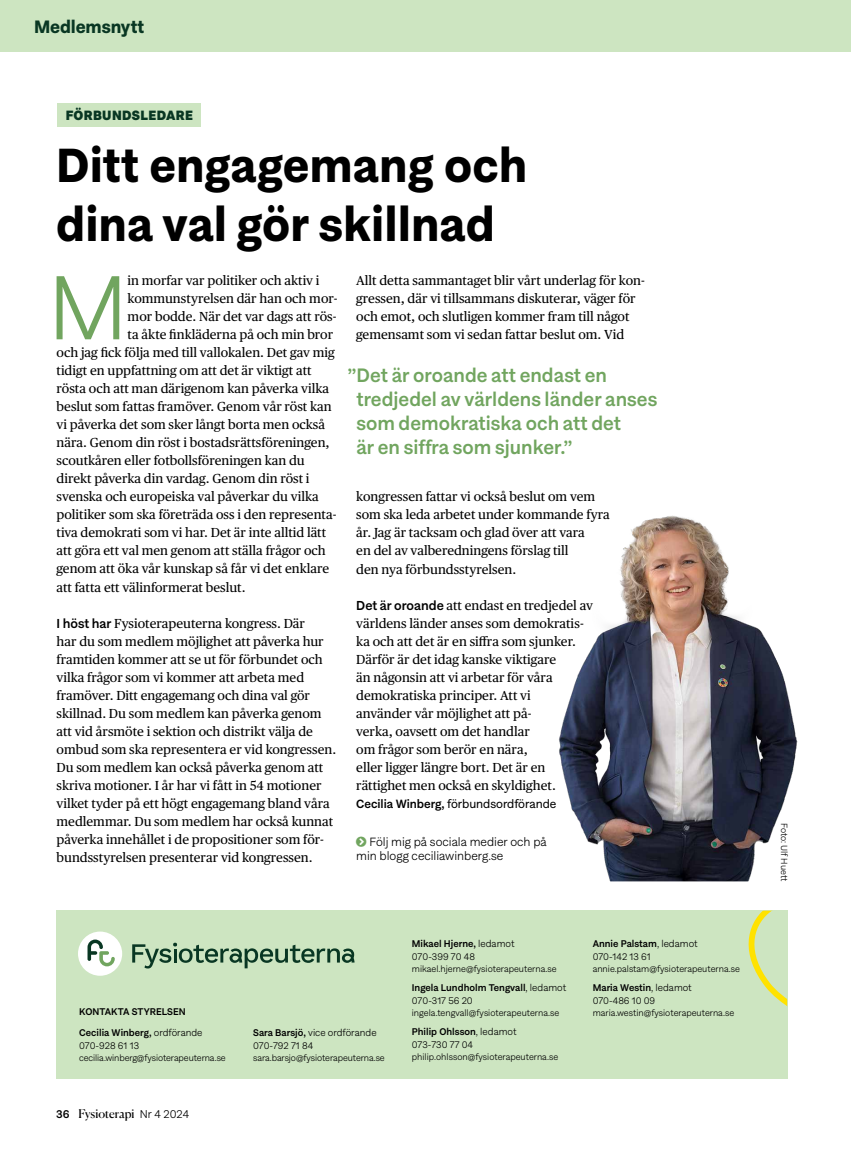
<style>
.page{position:relative;width:851px;height:1149px;background:#fff}
.page>*{position:absolute;margin:0;border:0;box-sizing:border-box;transform-origin:0 0}
.t1{font:300 90.9px "Solanel";color:#71a55f}
.t2{font:700 48px/58.5px "Solanel";color:#000}
.t3{font:500 19.5px/24px "Solanel";color:#71a55f}
.t4{font:700 18px "Solanel";letter-spacing:-.005em;color:#093723}
.t5{font:900 13.5px "Solanel";letter-spacing:.025em;color:#093723}
.t6{font:13.05px/18px "Publico Text";color:#000}
.t7{font:300 12px/14.4px "Solanel";color:#000}
.t8{font:12px "Solanel";letter-spacing:-.005em;color:#000}
.t9{font:12px "Canela";color:#000}
.t10{font:300 9.75px/12.8px "Solanel";color:#000}
.t11{font:500 9.75px/12.8px "Solanel";color:#000}
.t12{font:300 9px "Solanel";color:#000}
.s1{font-family:"Solanel";font-weight:500}
.s2{font-weight:500}
.s3{font-family:"Solanel";font-weight:500;font-size:11.4px}
.s4{font-family:"Solanel";font-weight:300;font-size:11.4px}
.s5{font-weight:300}
</style>
<div class="page">
<div style="left:0;top:0;width:850px;height:51px;background:#cde5c1"></div>
<div style="left:56px;top:910px;width:731px;height:168px;background:#cde5c1"></div>
<svg style="left:748px;top:910px;width:39px;height:96px"></svg>
<div style="left:57px;top:104px;width:144px;height:23px;background:#cde5c1"></div>
<div style="left:78px;top:931px;width:44px;height:44px;background:#fff;border-radius:50%"></div>
<svg style="left:87px;top:939px;width:28px;height:27px"></svg>
<svg style="left:132px;top:942px;width:222px;height:26px"></svg>
<img style="left:559px;top:515px;width:239px;height:366px">
<h3 class="t4" style="left:34px;top:15px;width:112px">Medlemsnytt</h3>
<p class="t5" style="left:66px;top:106px;width:129px">FÖRBUNDSLEDARE</p>
<h2 class="t2" style="left:56px;top:135px;width:473px">Ditt engagemang och dina val gör skillnad</h2>
<h1 class="t1" style="left:48px;top:247px;width:81px">M</h1>
<p class="t6" style="left:128px;top:271px;width:193px">in morfar var politiker och aktiv i</p>
<p class="t6" style="left:128px;top:289px;width:211px">kommunstyrelsen där han och mor-</p>
<p class="t6" style="left:128px;top:307px;width:210px">mor bodde. När det var dags att rös-</p>
<p class="t6" style="left:128px;top:325px;width:207px">ta åkte finkläderna på och min bror</p>
<p class="t6" style="left:57px;top:343px;width:279px">och jag fick följa med till vallokalen. Det gav mig</p>
<p class="t6" style="left:57px;top:361px;width:256px">tidigt en uppfattning om att det är viktigt att</p>
<p class="t6" style="left:57px;top:379px;width:274px">rösta och att man därigenom kan påverka vilka</p>
<p class="t6" style="left:57px;top:397px;width:277px">beslut som fattas framöver. Genom vår röst kan</p>
<p class="t6" style="left:57px;top:415px;width:270px">vi påverka det som sker långt borta men också</p>
<p class="t6" style="left:57px;top:433px;width:274px">nära. Genom din röst i bostadsrättsföreningen,</p>
<p class="t6" style="left:57px;top:451px;width:250px">scoutkåren eller fotbollsföreningen kan du</p>
<p class="t6" style="left:57px;top:469px;width:254px">direkt påverka din vardag. Genom din röst i</p>
<p class="t6" style="left:57px;top:487px;width:263px">svenska och europeiska val påverkar du vilka</p>
<p class="t6" style="left:57px;top:505px;width:281px">politiker som ska företräda oss i den representa-</p>
<p class="t6" style="left:57px;top:523px;width:271px">tiva demokrati som vi har. Det är inte alltid lätt</p>
<p class="t6" style="left:57px;top:541px;width:271px">att göra ett val men genom att ställa frågor och</p>
<p class="t6" style="left:57px;top:559px;width:274px">genom att öka vår kunskap så får vi det enklare</p>
<p class="t6" style="left:57px;top:577px;width:190px">att fatta ett välinformerat beslut.</p>
<p class="t6" style="left:57px;top:613px;width:281px"><span class="s1">I höst har</span> Fysioterapeuterna kongress. Där<br>har du som medlem möjlighet att påverka hur framtiden kommer att se ut för förbundet och vilka frågor som vi kommer att arbeta med framöver. Ditt engagemang och dina val gör skillnad. Du som medlem kan påverka genom att vid årsmöte i sektion och distrikt välja de ombud som ska representera er vid kongressen.<br>Du som medlem kan också påverka genom att skriva motioner. I år har vi fått in 54 motioner vilket tyder på ett högt engagemang bland våra medlemmar. Du som medlem har också kunnat påverka innehållet i de propositioner som för&shy;bundsstyrelsen presenterar vid kongressen.</p>
<p class="t6" style="left:356px;top:271px;width:290px">Allt detta sammantaget blir vårt underlag för kon&shy;gressen, där vi tillsammans diskuterar, väger för och emot, och slutligen kommer fram till något gemensamt som vi sedan fattar beslut om. Vid</p>
<h3 class="t3" style="left:356px;top:362px;width:302px;text-indent:-9px">”Det är oroande att endast en tredjedel av världens länder anses som demokratiska och att det<br>är en siffra som sjunker.”</h3>
<p class="t6" style="left:356px;top:487px;width:255px">kongressen fattar vi också beslut om vem som ska leda arbetet under kommande fyra år. Jag är tacksam och glad över att vara<br>en del av valberedningens förslag till<br>den nya förbundsstyrelsen.</p>
<p class="t6" style="left:356px;top:595px;width:238px"><span class="s1">Det är oroande</span> att endast en tredjedel av världens länder anses som demokratis&shy;ka och att det är en siffra som sjunker.<br>Därför är det idag kanske viktigare<br>än någonsin att vi arbetar för våra demokratiska principer. Att vi<br>använder vår möjlighet att på-<br>verka, oavsett om det handlar<br>om frågor som berör en nära,<br>eller ligger längre bort. Det är en rättighet men också en skyldighet.</p>
<p class="t8" style="left:356px;top:795px;width:202px"><span class="s2">Cecilia Winberg,</span> förbundsordförande</p>
<p class="t7" style="left:356px;top:833px;width:192px;text-indent:13px">Följ mig på sociala medier och på min blogg ceciliawinberg.se</p>
<p class="t11" style="left:79px;top:1004px;width:108px">KONTAKTA STYRELSEN</p>
<p class="t10" style="left:79px;top:1025px;width:125px"><span class="s2">Cecilia Winberg,</span> ordförande<br>070-928 61 13</p>
<p class="t12" style="left:79px;top:1051px;width:148px">cecilia.winberg@fysioterapeuterna.se</p>
<p class="t9" style="left:56px;top:1104px;width:134px"><span class="s3">36</span> Fysioterapi <span class="s4">Nr 4 2024</span></p>
<p class="t10" style="left:253px;top:1025px;width:125px"><span class="s2">Sara Barsjö,</span> vice ordförande<br>070-792 71 84</p>
<p class="t12" style="left:253px;top:1051px;width:133px">sara.barsjo@fysioterapeuterna.se</p>
<p class="t10" style="left:412px;top:937px;width:104px"><span class="s2">Mikael Hjerne,</span> ledamot<br>070-399 70 48</p>
<p class="t12" style="left:412px;top:962px;width:146px">mikael.hjerne@fysioterapeuterna.se</p>
<p class="t11" style="left:412px;top:981px;width:156px">Ingela Lundholm Tengvall<span class="s5">, ledamot<br>070-317 56 20</span></p>
<p class="t12" style="left:412px;top:1006px;width:149px">ingela.tengvall@fysioterapeuterna.se</p>
<p class="t10" style="left:412px;top:1024px;width:106px"><span class="s2">Philip Ohlsson</span>, ledamot<br>073-730 77 04</p>
<p class="t12" style="left:412px;top:1050px;width:148px">philip.ohlsson@fysioterapeuterna.se</p>
<p class="t10" style="left:592px;top:937px;width:107px"><span class="s2">Annie Palstam</span>, ledamot<br>070-142 13 61</p>
<p class="t12" style="left:592px;top:962px;width:149px">annie.palstam@fysioterapeuterna.se</p>
<p class="t10" style="left:592px;top:980px;width:101px"><span class="s2">Maria Westin</span>, ledamot<br>070-486 10 09</p>
<p class="t12" style="left:592px;top:1006px;width:143px">maria.westin@fysioterapeuterna.se</p>
<p class="t12" style="left:790px;top:822px;width:60px;rotate:90deg">Foto: Ulf Huett</p>
</div>
